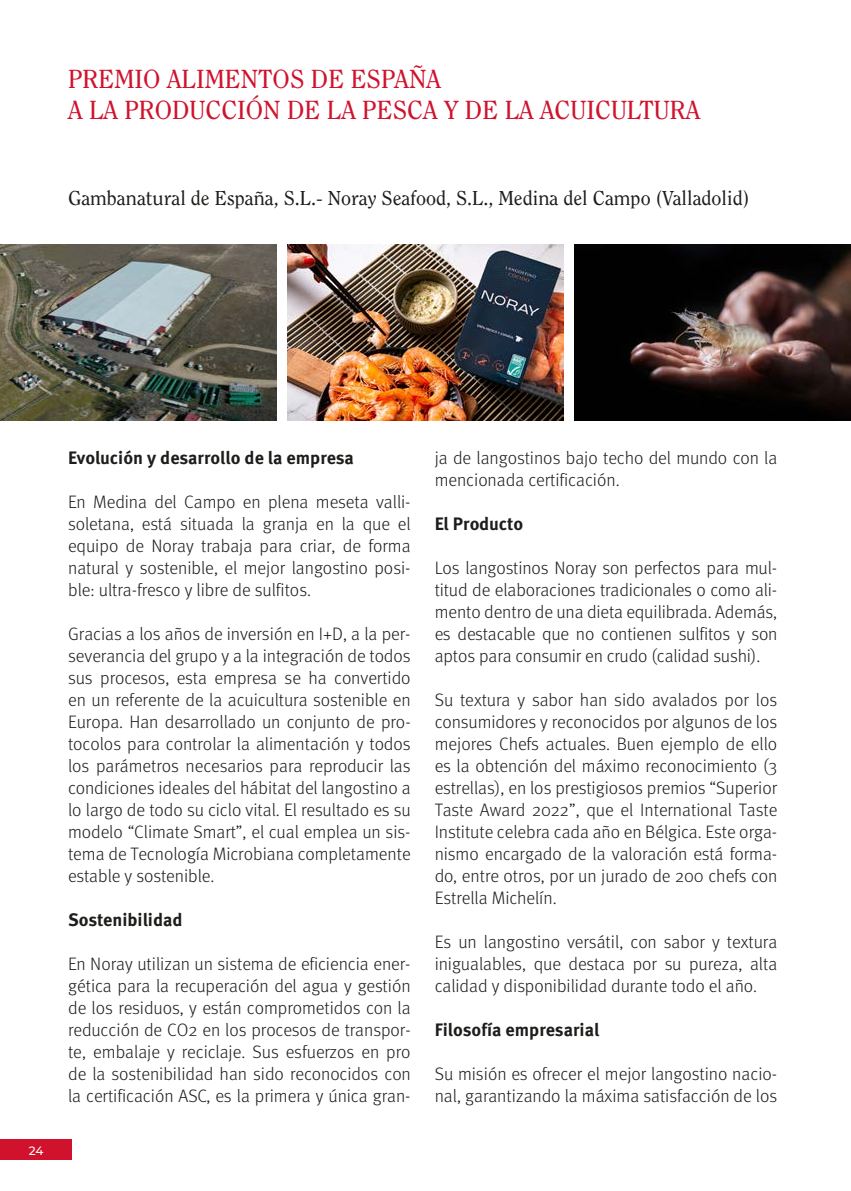
<style>
.page{position:relative;width:851px;height:1191px;background:#fff}
.page>*{position:absolute;margin:0;border:0;box-sizing:border-box;transform-origin:0 0}
.t1{font:26px/31.2px "Clearface";color:#d0122d}
.t2{font:20px "Clearface";color:#1d1d1b}
.t3{font:300 18px/22px "FF Meta Pro";color:#1d1d1b;text-align:justify}
.t4{font:700 18px "FF Meta Pro";color:#1d1d1b}
.t5{font:500 12px "Montserrat";color:#fff}
</style>
<div class="page">
<div style="left:0;top:1138px;width:72px;height:21px;background:#d0122d"></div>
<img style="left:574px;top:244px;width:276px;height:177px">
<img style="left:287px;top:244px;width:276px;height:177px">
<img style="left:0;top:244px;width:276px;height:177px">
<h1 class="t1" style="left:68px;top:62px;width:633px">PREMIO ALIMENTOS DE ESPAÑA<br>A LA PRODUCCIÓN DE LA PESCA Y DE LA ACUICULTURA</h1>
<p class="t2" style="left:68px;top:186px;width:682px">Gambanatural de España, S.L.- Noray Seafood, S.L., Medina del Campo (Valladolid)</p>
<p class="t5" style="left:29px;top:1142px;width:16px">24</p>
<p class="t4" style="left:68px;top:444px;width:287px">Evolución y desarrollo de la empresa</p>
<p class="t3" style="left:68px;top:490px;width:344px">En Medina del Campo en plena meseta valli&shy;soletana, está situada la granja en la que el equipo de Noray trabaja para criar, de forma natural y sostenible, el mejor langostino posi&shy;ble: ultra-fresco y libre de sulfitos.</p>
<p class="t3" style="left:68px;top:622px;width:344px">Gracias a los años de inversión en I+D, a la per&shy;severancia del grupo y a la integración de todos sus procesos, esta empresa se ha convertido en un referente de la acuicultura sostenible en Europa. Han desarrollado un conjunto de pro&shy;tocolos para controlar la alimentación y todos los parámetros necesarios para reproducir las condiciones ideales del hábitat del langostino a lo largo de todo su ciclo vital. El resultado es su modelo “Climate Smart”, el cual emplea un sis&shy;tema de Tecnología Microbiana completamente estable y sostenible.</p>
<p class="t4" style="left:68px;top:906px;width:116px">Sostenibilidad</p>
<p class="t3" style="left:68px;top:952px;width:344px">En Noray utilizan un sistema de eficiencia ener&shy;gética para la recuperación del agua y gestión de los residuos, y están comprometidos con la reducción de CO2 en los procesos de transpor&shy;te, embalaje y reciclaje. Sus esfuerzos en pro de la sostenibilidad han sido reconocidos con la certificación ASC, es la primera y única gran-</p>
<p class="t3" style="left:434px;top:446px;width:344px">ja de langostinos bajo techo del mundo con la mencionada certificación.</p>
<p class="t4" style="left:434px;top:510px;width:90px">El Producto</p>
<p class="t3" style="left:434px;top:556px;width:344px">Los langostinos Noray son perfectos para mul&shy;titud de elaboraciones tradicionales o como ali&shy;mento dentro de una dieta equilibrada. Además, es destacable que no contienen sulfitos y son aptos para consumir en crudo (calidad sushi).</p>
<p class="t3" style="left:434px;top:688px;width:344px">Su textura y sabor han sido avalados por los consumidores y reconocidos por algunos de los mejores Chefs actuales. Buen ejemplo de ello es la obtención del máximo reconocimiento (3 estrellas), en los prestigiosos premios “Superior Taste Award 2022”, que el International Taste Institute celebra cada año en Bélgica. Este orga&shy;nismo encargado de la valoración está forma&shy;do, entre otros, por un jurado de 200 chefs con Estrella Michelín.</p>
<p class="t3" style="left:434px;top:930px;width:344px">Es un langostino versátil, con sabor y textura inigualables, que destaca por su pureza, alta calidad y disponibilidad durante todo el año.</p>
<p class="t4" style="left:434px;top:1015px;width:166px">Filosofía empresarial</p>
<p class="t3" style="left:434px;top:1062px;width:344px">Su misión es ofrecer el mejor langostino nacio&shy;nal, garantizando la máxima satisfacción de los</p>
</div>
